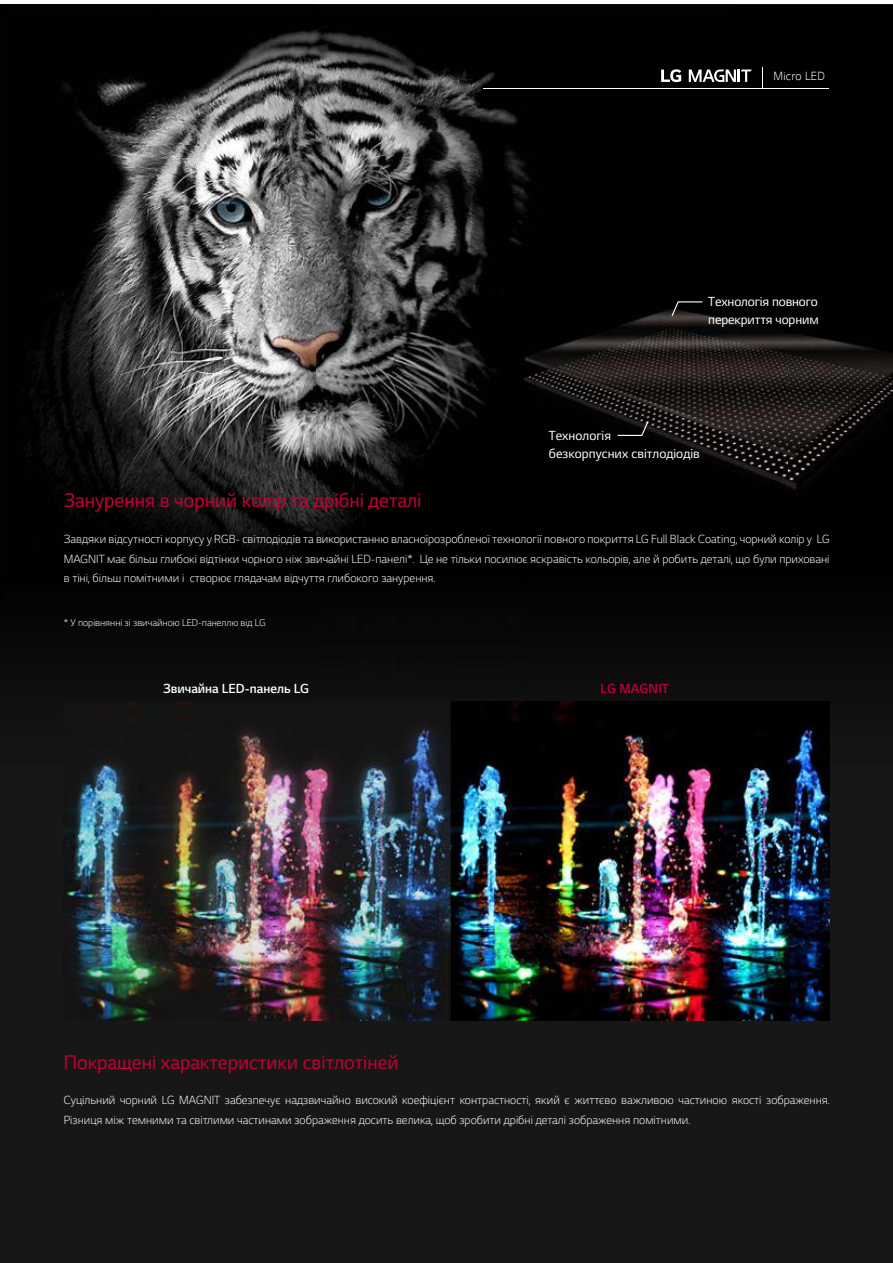
<style>
.page{position:relative;width:893px;height:1263px;background:#fff}
.page>*{position:absolute;margin:0;border:0;box-sizing:border-box;transform-origin:0 0}
.t1{font:22.5px "LG Smart";color:#c30037}
.t2{font:15px/18px "LG Smart";color:#fff}
.t3{font:600 15px "LG Smart";letter-spacing:-.005em;color:#fff}
.t4{font:300 15px "LG Smart";color:#c30037}
.t5{font:300 13.5px/19.5px "LG Smart";color:#fff;text-align:justify}
.t6{font:300 13.5px "LG Smart";letter-spacing:.025em;color:#fff}
.t7{font:300 11.25px "LG Smart";color:#fff}
</style>
<div class="page">
<div style="left:0;top:4px;width:893px;height:1259px;background:#181717"></div>
<img style="left:0;top:4px;width:315px;height:698px">
<img style="left:315px;top:4px;width:578px;height:254px">
<img style="left:315px;top:258px;width:210px;height:444px">
<img style="left:525px;top:535px;width:316px;height:231px">
<img style="left:478px;top:220px;width:415px;height:315px">
<svg style="left:618px;top:421px;width:30px;height:15px"></svg>
<svg style="left:671px;top:301px;width:31px;height:15px"></svg>
<hr style="left:483px;top:88px;width:346px;height:1px;background:#fff">
<svg style="left:762px;top:67px;width:1px;height:21px"></svg>
<svg style="left:661px;top:69px;width:20px;height:13px"></svg>
<svg style="left:689px;top:70px;width:63px;height:12px"></svg>
<img style="left:64px;top:702px;width:765px;height:319px">
<p class="t6" style="left:773px;top:69px;width:53px">Micro LED</p>
<h1 class="t1" style="left:64px;top:488px;width:359px">Занурення в чорний колір та дрібні деталі</h1>
<p class="t2" style="left:708px;top:293px;width:112px">Технологія повного перекриття чорним</p>
<p class="t2" style="left:549px;top:426px;width:153px">Технологія<br>безкорпусних світлодіодів</p>
<p class="t5" style="left:64px;top:529px;width:767px">Завдяки відсутності корпусу у RGB- світлодіодів та використанню власноїрозробленої технології повного покриття LG Full Black Coating, чорний колір у LG MAGNIT має більш глибокі відтінки чорного ніж звичайні LED-панелі*. Це не тільки посилює яскравість кольорів, але й робить деталі, що були приховані в тіні, більш помітними і створює глядачам відчуття глибокого занурення.</p>
<p class="t7" style="left:64px;top:616px;width:204px">* У порівнянні зі звичайною LED-панеллю від LG</p>
<p class="t3" style="left:163px;top:680px;width:148px">Звичайна LED-панель LG</p>
<p class="t4" style="left:601px;top:680px;width:70px">LG MAGNIT</p>
<h1 class="t1" style="left:64px;top:1050px;width:336px">Покращені характеристики світлотіней</h1>
<p class="t5" style="left:64px;top:1090px;width:767px">Суцільний чорний LG MAGNIT забезпечує надзвичайно високий коефіцієнт контрастності, який є життєво важливою частиною якості зображення.<br>Різниця між темними та світлими частинами зображення досить велика, щоб зробити дрібні деталі зображення помітними.</p>
</div>
